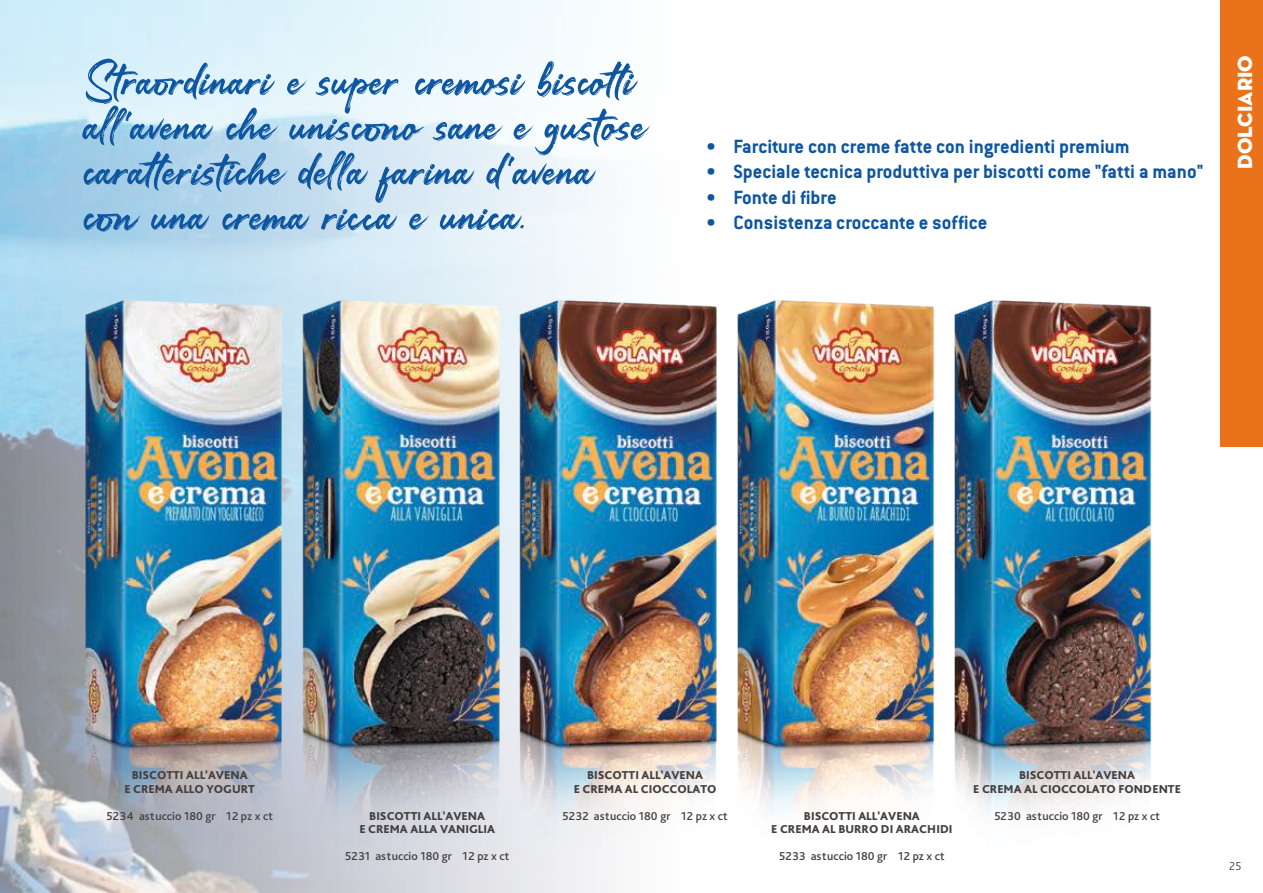
<style>
.page{position:relative;width:1263px;height:893px;background:#fff}
.page>*{position:absolute;margin:0;border:0;box-sizing:border-box;transform-origin:0 0}
.t1{font:55.5px/45px "Darkline";color:#0e56a0}
.t2{font:700 21px "Conduit ITC";color:#0e56a0}
.t3{font:21px "Neutra Disp Titling";color:#fff}
.t4{font:800 12px/13.5px "Bliss Pro";color:#444041;text-align:center}
.t5{font:500 12px "Bliss Pro";color:#444041}
.t6{font:300 12px "Bliss Pro";color:#444041}
</style>
<div class="page">
<img style="left:0;top:0;width:610px;height:893px">
<div style="left:1220px;top:0;width:43px;height:446px;background:#e9721a"></div>
<img style="left:835px;top:302px;width:12px;height:499px">
<img style="left:847px;top:300px;width:416px;height:513px">
<img style="left:401px;top:250px;width:12px;height:597px">
<img style="left:413px;top:250px;width:422px;height:597px">
<img style="left:0;top:250px;width:401px;height:597px">
<h1 class="t1" style="left:85px;top:60px;width:563px">Straordinari e super cremosi biscotti all'avena che uniscono sane e gustose caratteristiche della farina d'avena con una crema ricca e unica.</h1>
<h2 class="t2" style="left:706px;top:134px;width:425px">• Farciture con creme fatte con ingredienti premium</h2>
<h2 class="t2" style="left:706px;top:160px;width:498px">• Speciale tecnica produttiva per biscotti come "fatti a mano"</h2>
<h2 class="t2" style="left:706px;top:185px;width:132px">• Fonte di fibre</h2>
<h2 class="t2" style="left:706px;top:210px;width:283px">• Consistenza croccante e soffice</h2>
<h2 class="t3" style="left:1232px;top:169px;width:115px;rotate:-90deg">DOLCIARIO</h2>
<p class="t4" style="left:124px;top:768px;width:132px">BISCOTTI ALL'AVENA<br>E CREMA ALLO YOGURT</p>
<p class="t5" style="left:107px;top:808px;width:168px">5234 astuccio 180 gr 12 pz x ct</p>
<p class="t4" style="left:574px;top:768px;width:144px">BISCOTTI ALL'AVENA<br>E CREMA AL CIOCCOLATO</p>
<p class="t4" style="left:369px;top:809px;width:117px">BISCOTTI ALL'AVENA</p>
<p class="t5" style="left:563px;top:808px;width:167px">5232 astuccio 180 gr 12 pz x ct</p>
<p class="t4" style="left:359px;top:822px;width:137px">E CREMA ALLA VANIGLIA</p>
<p class="t5" style="left:345px;top:849px;width:165px">5231 astuccio 180 gr 12 pz x ct</p>
<p class="t4" style="left:973px;top:768px;width:209px">BISCOTTI ALL'AVENA<br>E CREMA AL CIOCCOLATO FONDENTE</p>
<p class="t4" style="left:804px;top:809px;width:117px">BISCOTTI ALL'AVENA</p>
<p class="t5" style="left:994px;top:808px;width:167px">5230 astuccio 180 gr 12 pz x ct</p>
<p class="t4" style="left:771px;top:822px;width:183px">E CREMA AL BURRO DI ARACHIDI</p>
<p class="t5" style="left:779px;top:849px;width:167px">5233 astuccio 180 gr 12 pz x ct</p>
<p class="t6" style="left:1229px;top:858px;width:14px">25</p>
</div>
